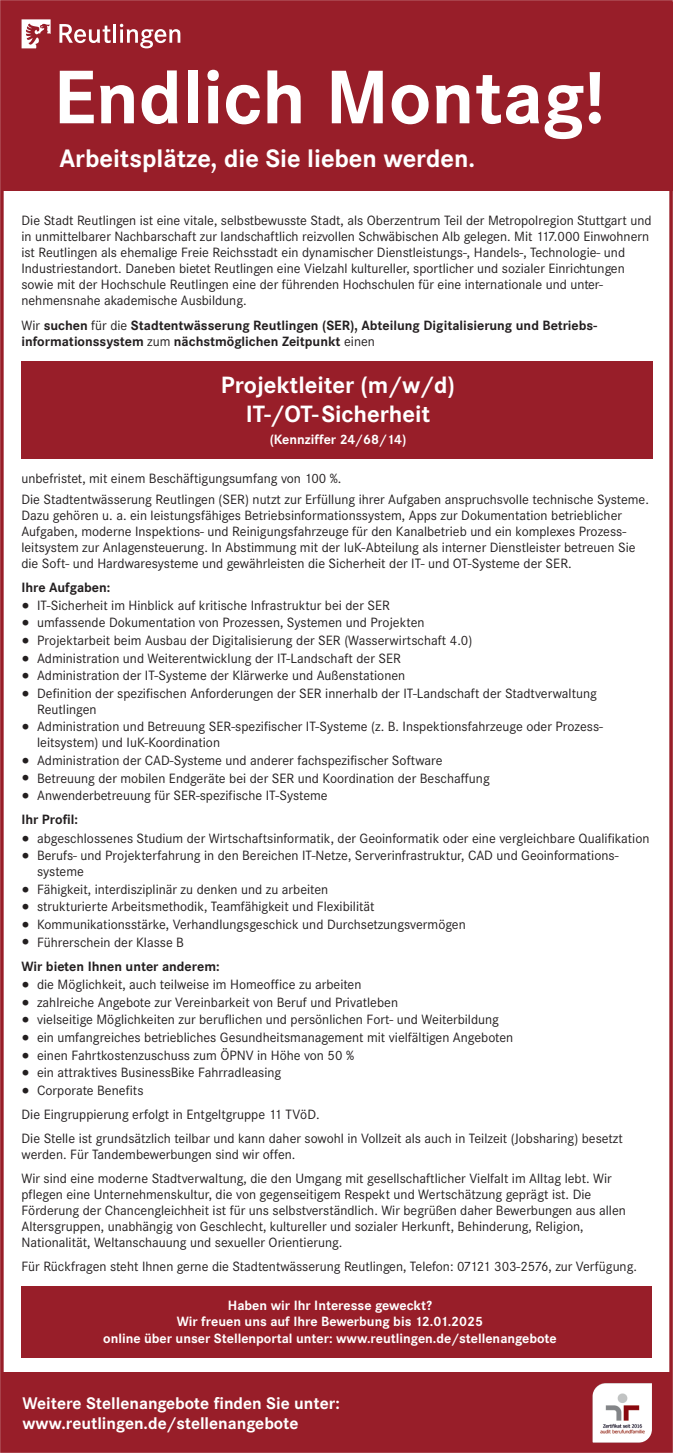
<style>
.page{position:relative;width:673px;height:1453px;background:#fff}
.page>*{position:absolute;margin:0;border:0;box-sizing:border-box;transform-origin:0 0}
.t1{font:700 78.75px "Corporate S";color:#fff}
.t2{font:700 26.25px "Corporate S";color:#fff}
.t3{font:700 24.5px/29.1px "Corporate S";color:#fff;text-align:center}
.t4{font:700 17.5px/20.7px "Corporate S";color:#fff}
.t5{font:14px/17.5px "Corporate S";color:#231f20}
.t6{font:700 14px/16.6px "Corporate S";color:#231f20}
.t7{font:700 14px/16.6px "Corporate S";color:#fff;text-align:center}
.s1{font-weight:400}
</style>
<div class="page">
<div style="left:2px;top:2px;width:669px;height:189px;background:#981e29"></div>
<svg style="left:59px;top:24px;width:52px;height:19px"></svg>
<hr style="left:113px;top:24px;width:3px;height:19px;background:#fff">
<svg style="left:120px;top:24px;width:60px;height:24px"></svg>
<svg style="left:22px;top:19px;width:29px;height:29px"></svg>
<div style="left:21px;top:1286px;width:630px;height:71px;background:#981e29"></div>
<div style="left:21px;top:361px;width:631px;height:98px;background:#981e29"></div>
<div style="left:2px;top:1372px;width:668px;height:79px;background:#981e29"></div>
<svg style="left:592px;top:1383px;width:60px;height:60px;background:#eadfe0"></svg>
<div style="left:0;top:0;width:672px;height:1453px;border:4px solid #981e29"></div>
<h1 class="t1" style="left:53px;top:71px;width:552px">Endlich Montag!</h1>
<h2 class="t2" style="left:59px;top:149px;width:417px">Arbeitsplätze, die Sie lieben werden.</h2>
<p class="t5" style="left:21px;top:214px;width:631px;line-height:15.9px">Die Stadt Reutlingen ist eine vitale, selbstbewusste Stadt, als Oberzentrum Teil der Metropolregion Stuttgart und in unmittelbarer Nachbarschaft zur landschaftlich reizvollen Schwäbischen Alb gelegen. Mit 117.000 Einwohnern ist Reutlingen als ehemalige Freie Reichsstadt ein dynamischer Dienstleistungs-, Handels-, Technologie- und Industriestandort. Daneben bietet Reutlingen eine Vielzahl kultureller, sportlicher und sozialer Einrichtungen sowie mit der Hochschule Reutlingen eine der führenden Hochschulen für eine internationale und unter&shy;nehmensnahe akademische Ausbildung.</p>
<p class="t6" style="left:21px;top:318px;width:576px"><span class="s1">Wir</span> suchen <span class="s1">für die</span> Stadtentwässerung Reutlingen (SER), Abteilung Digitalisierung und Betriebs&shy;informationssystem <span class="s1">zum</span> nächstmöglichen Zeitpunkt <span class="s1">einen</span></p>
<h3 class="t3" style="left:221px;top:373px;width:235px">Projektleiter (m/w/d)<br>IT-/OT-Sicherheit</h3>
<p class="t7" style="left:269px;top:432px;width:138px">(Kennziffer 24/68/14)</p>
<p class="t5" style="left:21px;top:469px;width:628px;line-height:20.8px">unbefristet, mit einem Beschäftigungsumfang von 100 %.<br>Die Stadtentwässerung Reutlingen (SER) nutzt zur Erfüllung ihrer Aufgaben anspruchsvolle technische Systeme.</p>
<p class="t5" style="left:21px;top:509px;width:615px;line-height:15.9px">Dazu gehören u. a. ein leistungsfähiges Betriebsinformationssystem, Apps zur Dokumentation betrieblicher Aufgaben, moderne Inspektions- und Reinigungsfahrzeuge für den Kanalbetrieb und ein komplexes Prozess&shy;leitsystem zur Anlagensteuerung. In Abstimmung mit der IuK-Abteilung als interner Dienstleister betreuen Sie die Soft- und Hardwaresysteme und gewährleisten die Sicherheit der IT- und OT-Systeme der SER.</p>
<p class="t6" style="left:21px;top:580px;width:90px">Ihre Aufgaben:</p>
<p class="t5" style="left:37px;top:598px;width:561px">IT-Sicherheit im Hinblick auf kritische Infrastruktur bei der SER<br>umfassende Dokumentation von Prozessen, Systemen und Projekten<br>Projektarbeit beim Ausbau der Digitalisierung der SER (Wasserwirtschaft 4.0)<br>Administration und Weiterentwicklung der IT-Landschaft der SER<br>Administration der IT-Systeme der Klärwerke und Außenstationen<br>Definition der spezifischen Anforderungen der SER innerhalb der IT-Landschaft der Stadtverwaltung</p>
<p class="t5" style="left:37px;top:702px;width:567px">Reutlingen<br>Administration und Betreuung SER-spezifischer IT-Systeme (z. B. Inspektionsfahrzeuge oder Prozess-</p>
<p class="t5" style="left:37px;top:735px;width:454px">leitsystem) und IuK-Koordination<br>Administration der CAD-Systeme und anderer fachspezifischer Software Betreuung der mobilen Endgeräte bei der SER und Koordination der Beschaffung Anwenderbetreuung für SER-spezifische IT-Systeme</p>
<p class="t6" style="left:21px;top:813px;width:58px">Ihr Profil:</p>
<p class="t5" style="left:37px;top:831px;width:613px">abgeschlossenes Studium der Wirtschaftsinformatik, der Geoinformatik oder eine vergleichbare Qualifikation<br>Berufs- und Projekterfahrung in den Bereichen IT-Netze, Serverinfrastruktur, CAD und Geoinformations-</p>
<p class="t5" style="left:37px;top:864px;width:430px">systeme<br>Fähigkeit, interdisziplinär zu denken und zu arbeiten<br>strukturierte Arbeitsmethodik, Teamfähigkeit und Flexibilität Kommunikationsstärke, Verhandlungsgeschick und Durchsetzungsvermögen Führerschein der Klasse B</p>
<p class="t6" style="left:21px;top:960px;width:199px">Wir bieten Ihnen unter anderem:</p>
<p class="t5" style="left:37px;top:977px;width:477px">die Möglichkeit, auch teilweise im Homeoffice zu arbeiten<br>zahlreiche Angebote zur Vereinbarkeit von Beruf und Privatleben<br>vielseitige Möglichkeiten zur beruflichen und persönlichen Fort- und Weiterbildung ein umfangreiches betriebliches Gesundheitsmanagement mit vielfältigen Angeboten einen Fahrtkostenzuschuss zum ÖPNV in Höhe von 50 %<br>ein attraktives BusinessBike Fahrradleasing<br>Corporate Benefits</p>
<p class="t5" style="left:21px;top:1104px;width:602px;line-height:24px">Die Eingruppierung erfolgt in Entgeltgruppe 11 TVöD.<br>Die Stelle ist grundsätzlich teilbar und kann daher sowohl in Vollzeit als auch in Teilzeit (Jobsharing) besetzt</p>
<p class="t5" style="left:21px;top:1144px;width:591px;line-height:24px">werden. Für Tandembewerbungen sind wir offen.<br>Wir sind eine moderne Stadtverwaltung, die den Umgang mit gesellschaftlicher Vielfalt im Alltag lebt. Wir</p>
<p class="t5" style="left:21px;top:1188px;width:605px;line-height:15.9px">pflegen eine Unternehmenskultur, die von gegenseitigem Respekt und Wertschätzung geprägt ist. Die Förderung der Chancengleichheit ist für uns selbstverständlich. Wir begrüßen daher Bewerbungen aus allen Altersgruppen, unabhängig von Geschlecht, kultureller und sozialer Herkunft, Behinderung, Religion, Nationalität, Weltanschauung und sexueller Orientierung.</p>
<p class="t5" style="left:21px;top:1259px;width:616px">Für Rückfragen steht Ihnen gerne die Stadtentwässerung Reutlingen, Telefon: 07121 303-2576, zur Verfügung.</p>
<p class="t7" style="left:103px;top:1298px;width:454px">Haben wir Ihr Interesse geweckt?<br>Wir freuen uns auf Ihre Bewerbung bis 12.01.2025<br>online über unser Stellenportal unter: www.reutlingen.de/stellenangebote</p>
<p class="t4" style="left:22px;top:1394px;width:318px">Weitere Stellenangebote finden Sie unter: www.reutlingen.de/stellenangebote</p>
</div>
